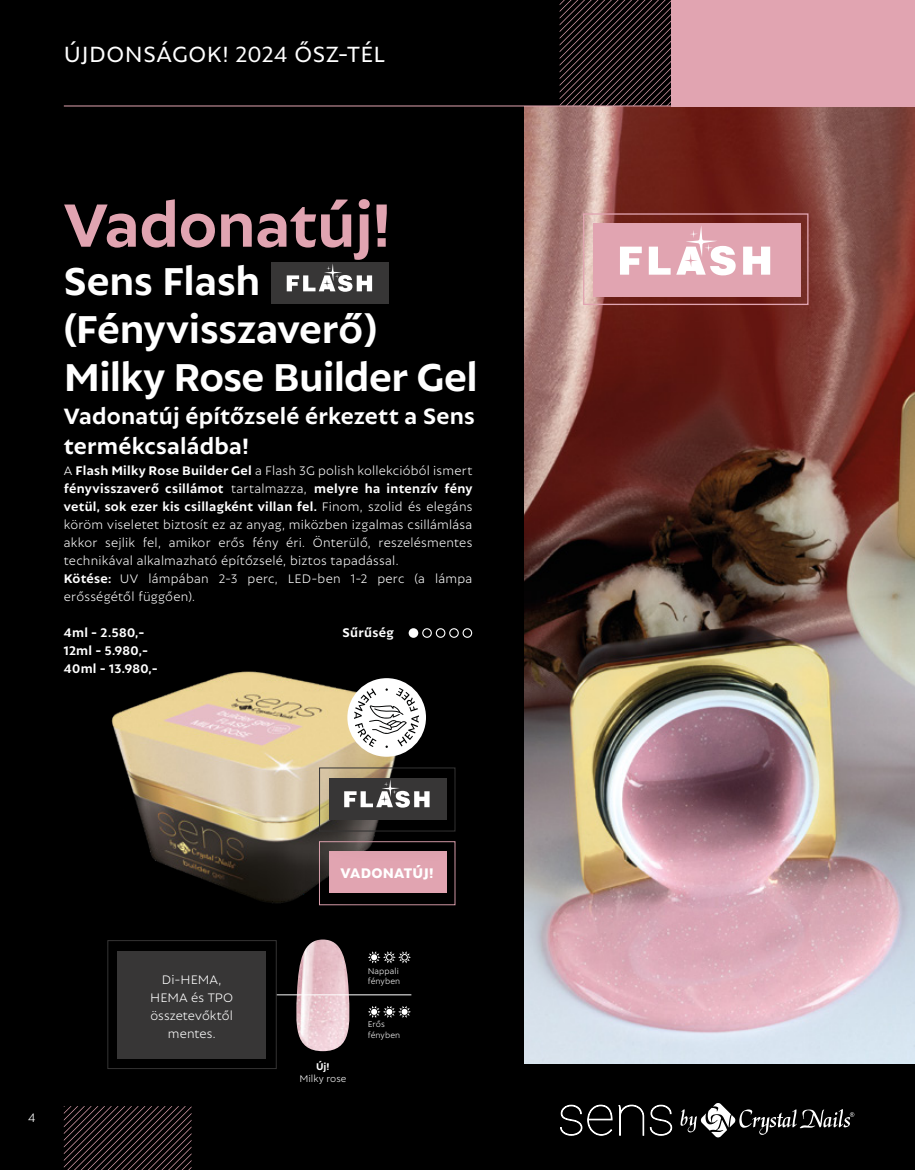
<style>
.page{position:relative;width:915px;height:1170px;background:#fff}
.page>*{position:absolute;margin:0;border:0;box-sizing:border-box;transform-origin:0 0}
.t1{font:700 66px "Autor";letter-spacing:-.01em;color:#e1a4b1}
.t2{font:700 42px/48px "Autor";letter-spacing:-.015em;color:#fff}
.t3{font:700 24px/30px "Autor";letter-spacing:.01em;color:#fff}
.t4{font:24px "Autor";letter-spacing:.02em;color:#fff}
.t5{font:800 15px "Autor";letter-spacing:.015em;color:#fff}
.t6{font:300 13.5px/18px "Autor";letter-spacing:.015em;color:#fff}
.t7{font:700 13.5px/18px "Autor";letter-spacing:.025em;color:#fff}
.t8{font:300 10.5px "Autor";letter-spacing:.005em;color:#fff}
.t9{font:700 10.5px "Autor";color:#fff}
.t10{font:300 9px/10.5px "Autor";letter-spacing:.01em;color:#fff}
.s1{font-weight:700}
</style>
<div class="page">
<div style="left:0;top:0;width:914px;height:1169px;background:#000"></div>
<svg style="left:64px;top:1106px;width:127px;height:63px"></svg>
<img style="left:524px;top:107px;width:390px;height:956px">
<hr style="left:64px;top:106px;width:850px;height:1px;background:#e1a4b1">
<svg style="left:560px;top:1104px;width:52px;height:31px"></svg>
<svg style="left:618px;top:1104px;width:54px;height:31px"></svg>
<svg style="left:680px;top:1103px;width:174px;height:34px"></svg>
<svg style="left:559px;top:0;width:112px;height:106px"></svg>
<div style="left:671px;top:0;width:243px;height:106px;background:#e1a4b1"></div>
<svg style="left:368px;top:1006px;width:43px;height:11px"></svg>
<svg style="left:368px;top:951px;width:43px;height:12px"></svg>
<img style="left:300px;top:940px;width:51px;height:111px">
<hr style="left:276px;top:994px;width:135px;height:1px;background:#fff">
<div style="left:271px;top:262px;width:118px;height:41px;background:#373636"></div>
<svg style="left:286px;top:264px;width:86px;height:28px"></svg>
<img style="left:111px;top:671px;width:302px;height:232px">
<div style="left:94px;top:928px;width:206px;height:164px;background:#000"></div>
<div style="left:117px;top:951px;width:148px;height:107px;background:#373636"></div>
<div style="left:347px;top:678px;width:79px;height:78px;background:#fff;border-radius:50%"></div>
<svg style="left:354px;top:687px;width:65px;height:60px"></svg>
<div style="left:300px;top:822px;width:192px;height:118px;background:#000"></div>
<div style="left:329px;top:851px;width:117px;height:42px;background:#e1a4b1"></div>
<div style="left:300px;top:748px;width:192px;height:118px;background:#000;opacity:.25"></div>
<div style="left:329px;top:777px;width:117px;height:42px;background:#373636"></div>
<svg style="left:344px;top:779px;width:85px;height:28px"></svg>
<div style="left:583px;top:213px;width:225px;height:92px;border:1px solid #e1a4b1"></div>
<div style="left:592px;top:223px;width:208px;height:73px;background:#e1a4b1"></div>
<svg style="left:620px;top:246px;width:21px;height:29px"></svg>
<svg style="left:648px;top:246px;width:22px;height:29px"></svg>
<svg style="left:676px;top:226px;width:59px;height:49px"></svg>
<svg style="left:743px;top:246px;width:27px;height:29px"></svg>
<div style="left:408px;top:628px;width:10px;height:9px;background:#fff;border-radius:50%"></div>
<div style="left:422px;top:628px;width:9px;height:9px;border:1px solid #fff;border-radius:50%"></div>
<div style="left:435px;top:628px;width:10px;height:9px;border:1px solid #fff;border-radius:50%"></div>
<div style="left:449px;top:628px;width:9px;height:9px;border:1px solid #fff;border-radius:50%"></div>
<div style="left:462px;top:628px;width:10px;height:9px;border:1px solid #fff;border-radius:50%"></div>
<h3 class="t4" style="left:64px;top:39px;width:322px">ÚJDONSÁGOK! 2024 ŐSZ-TÉL</h3>
<h1 class="t1" style="left:64px;top:185px;width:329px">Vadonatúj!</h1>
<h2 class="t2" style="left:64px;top:256px;width:415px">Sens Flash (Fényvisszaverő)<br>Milky Rose Builder Gel</h2>
<h3 class="t3" style="left:64px;top:400px;width:412px">Vadonatúj építőzselé érkezett a Sens termékcsaládba!</h3>
<p class="t6" style="left:64px;top:461px;width:410px">A <span class="s1">Flash Milky Rose Builder Gel</span> a Flash 3G polish kollekcióból ismert <span class="s1">fényvisszaverő csillámot</span> tartalmazza, <span class="s1">melyre ha intenzív fény vetül, sok ezer kis csillagként villan fel.</span> Finom, szolid és elegáns köröm viseletet biztosít ez az anyag, miközben izgalmas csillámlása akkor sejlik fel, amikor erős fény éri. Önterülő, reszelésmentes technikával alkalmazható építőzselé, biztos tapadással.<br><span class="s1">Kötése:</span> UV lámpában 2-3 perc, LED-ben 1-2 perc (a lámpa erősségétől függően).</p>
<p class="t7" style="left:64px;top:623px;width:96px">4ml - 2.580,-<br>12ml - 5.980,-<br>40ml - 13.980,-</p>
<p class="t7" style="left:342px;top:623px;width:53px">Sűrűség</p>
<p class="t6" style="left:28px;top:1107px;width:9px">4</p>
<p class="t6" style="left:150px;top:969px;width:85px;text-align:center">Di-HEMA,<br>HEMA és TPO összetevőktől mentes.</p>
<p class="t5" style="left:340px;top:864px;width:94px">VADONATÚJ!</p>
<p class="t10" style="left:367px;top:965px;width:34px">Nappali fényben</p>
<p class="t9" style="left:316px;top:1060px;width:15px">Új!</p>
<p class="t8" style="left:299px;top:1072px;width:48px">Milky rose</p>
<p class="t10" style="left:367px;top:1018px;width:34px">Erős fényben</p>
</div>
